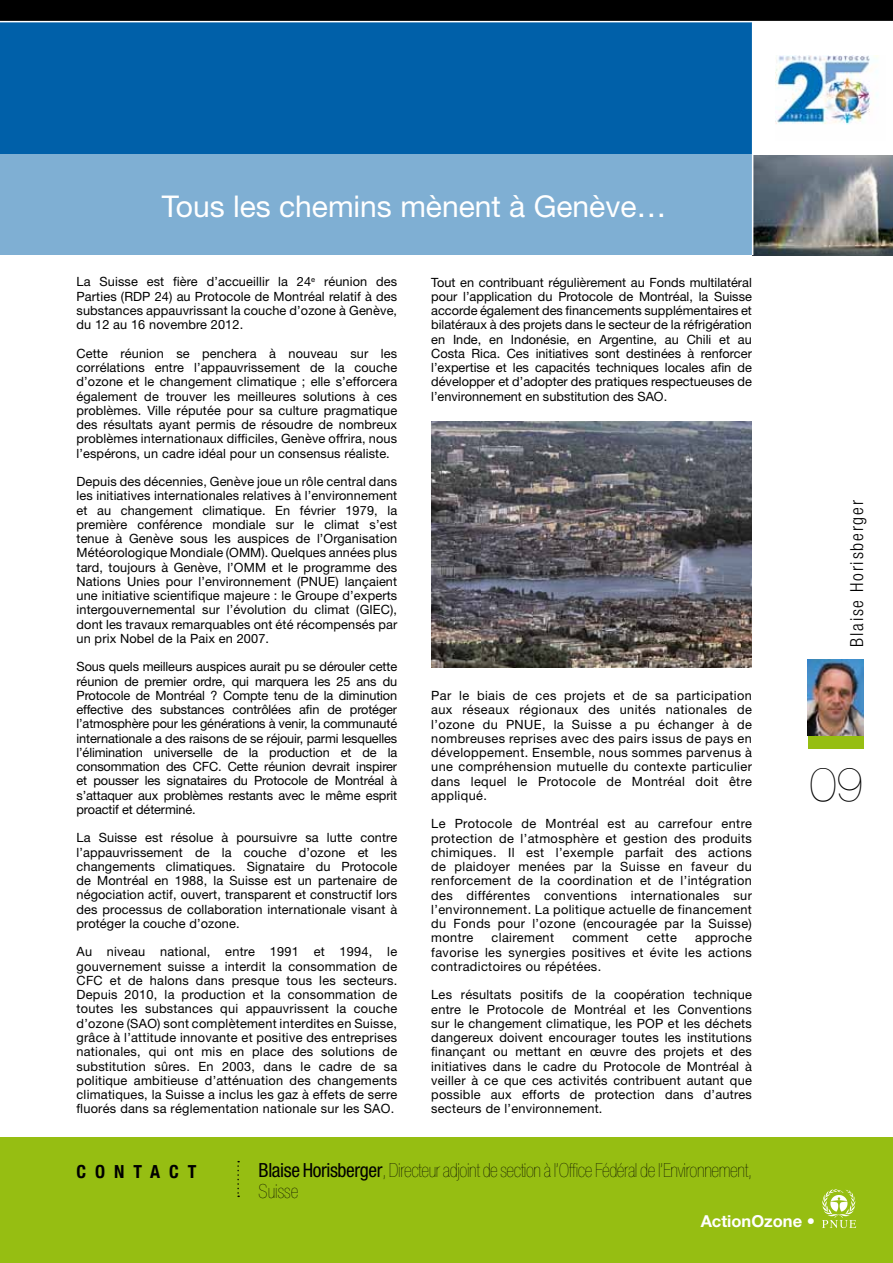
<style>
.page{position:relative;width:893px;height:1263px;background:#fff}
.page>*{position:absolute;margin:0;border:0;box-sizing:border-box;transform-origin:0 0}
.t1{font:200 48px "Helvetica Neue";color:#000}
.t2{font:30px "Helvetica Neue";color:#fff}
.t3{font:900 condensed 19.5px/21px "Helvetica Neue";letter-spacing:-.02em;color:#000}
.t4{font:300 condensed 18px "Helvetica Neue";letter-spacing:.1em;color:#000}
.t5{font:700 condensed 18px "Helvetica Neue";letter-spacing:.5em;color:#000}
.t6{font:700 16.5px "Helvetica Neue";color:#fff}
.t7{font:12.75px/14.2px "Helvetica Neue";letter-spacing:.01em;color:#000;text-align:justify}
.t8{font:12.75px "Helvetica Neue";letter-spacing:.03em;color:#000}
.s1{font-weight:400}
</style>
<div class="page">
<div style="left:0;top:1137px;width:893px;height:126px;background:#96be12"></div>
<div style="left:0;top:0;width:893px;height:21px;background:#000"></div>
<div style="left:0;top:22px;width:893px;height:233px;background:#0060a9"></div>
<img style="left:753px;top:155px;width:140px;height:100px">
<div style="left:808px;top:736px;width:55px;height:12px;background:#96be12"></div>
<hr style="left:752px;top:22px;width:1px;height:233px;background:#fff">
<div style="left:0;top:155px;width:752px;height:100px;background:#7fafd3"></div>
<div style="left:753px;top:22px;width:140px;height:133px;background:#fff"></div>
<img style="left:775px;top:55px;width:103px;height:70px">
<img style="left:808px;top:659px;width:55px;height:77px">
<svg style="left:237px;top:1161px;width:2px;height:36px"></svg>
<svg style="left:822px;top:1189px;width:34px;height:39px"></svg>
<img style="left:431px;top:421px;width:321px;height:247px">
<h2 class="t2" style="left:162px;top:188px;width:506px">Tous les chemins mènent à Genève…</h2>
<p class="t7" style="left:77px;top:275px;width:322px">La Suisse est fière d’accueillir la 24<sup>e</sup> réunion des Parties (RDP 24) au Protocole de Montréal relatif à des substances appauvrissant la couche d’ozone à Genève, du 12 au 16 novembre 2012.</p>
<p class="t7" style="left:77px;top:346px;width:322px">Cette réunion se penchera à nouveau sur les corrélations entre l’appauvrissement de la couche d’ozone et le changement climatique ; elle s’efforcera également de trouver les meilleures solutions à ces problèmes. Ville réputée pour sa culture pragmatique des résultats ayant permis de résoudre de nombreux problèmes internationaux difficiles, Genève offrira, nous l’espérons, un cadre idéal pour un consensus réaliste.</p>
<p class="t7" style="left:77px;top:474px;width:322px">Depuis des décennies, Genève joue un rôle central dans les initiatives internationales relatives à l’environnement et au changement climatique. En février 1979, la première conférence mondiale sur le climat s’est tenue à Genève sous les auspices de l’Organisation Météorologique Mondiale (OMM). Quelques années plus tard, toujours à Genève, l’OMM et le programme des Nations Unies pour l’environnement (PNUE) lançaient une initiative scientifique majeure : le Groupe d’experts intergouvernemental sur l’évolution du climat (GIEC), dont les travaux remarquables ont été récompensés par un prix Nobel de la Paix en 2007.</p>
<p class="t7" style="left:77px;top:659px;width:322px">Sous quels meilleurs auspices aurait pu se dérouler cette réunion de premier ordre, qui marquera les 25 ans du Protocole de Montréal ? Compte tenu de la diminution effective des substances contrôlées afin de protéger l’atmosphère pour les générations à venir, la communauté internationale a des raisons de se réjouir, parmi lesquelles l’élimination universelle de la production et de la consommation des CFC. Cette réunion devrait inspirer et pousser les signataires du Protocole de Montréal à s’attaquer aux problèmes restants avec le même esprit proactif et déterminé.</p>
<p class="t7" style="left:77px;top:830px;width:322px">La Suisse est résolue à poursuivre sa lutte contre l’appauvrissement de la couche d’ozone et les changements climatiques. Signataire du Protocole de Montréal en 1988, la Suisse est un partenaire de négociation actif, ouvert, transparent et constructif lors des processus de collaboration internationale visant à protéger la couche d’ozone.</p>
<p class="t7" style="left:77px;top:944px;width:322px">Au niveau national, entre 1991 et 1994, le gouvernement suisse a interdit la consommation de CFC et de halons dans presque tous les secteurs.<br>Depuis 2010, la production et la consommation de toutes les substances qui appauvrissent la couche d’ozone (SAO) sont complètement interdites en Suisse, grâce à l’attitude innovante et positive des entreprises nationales, qui ont mis en place des solutions de substitution sûres. En 2003, dans le cadre de sa politique ambitieuse d’atténuation des changements climatiques, la Suisse a inclus les gaz à effets de serre fluorés dans sa réglementation nationale sur les SAO.</p>
<p class="t7" style="left:431px;top:275px;width:322px">Tout en contribuant régulièrement au Fonds multilatéral pour l’application du Protocole de Montréal, la Suisse accorde également des financements supplémentaires et bilatéraux à des projets dans le secteur de la réfrigération en Inde, en Indonésie, en Argentine, au Chili et au Costa Rica. Ces initiatives sont destinées à renforcer l’expertise et les capacités techniques locales afin de développer et d’adopter des pratiques respectueuses de l’environnement en substitution des SAO.</p>
<p class="t7" style="left:431px;top:688px;width:322px">Par le biais de ces projets et de sa participation aux réseaux régionaux des unités nationales de l’ozone du PNUE, la Suisse a pu échanger à de nombreuses reprises avec des pairs issus de pays en développement. Ensemble, nous sommes parvenus à une compréhension mutuelle du contexte particulier dans lequel le Protocole de Montréal doit être appliqué.</p>
<p class="t7" style="left:431px;top:816px;width:322px">Le Protocole de Montréal est au carrefour entre protection de l’atmosphère et gestion des produits chimiques. Il est l’exemple parfait des actions de plaidoyer menées par la Suisse en faveur du renforcement de la coordination et de l’intégration des différentes conventions internationales sur l’environnement. La politique actuelle de financement du Fonds pour l’ozone (encouragée par la Suisse) montre</p>
<p class="t7" style="left:431px;top:930px;width:322px;text-indent:264px">approche favorise les synergies positives et évite les actions contradictoires ou répétées.</p>
<p class="t7" style="left:431px;top:987px;width:322px">Les résultats positifs de la coopération technique entre le Protocole de Montréal et les Conventions sur le changement climatique, les POP et les déchets dangereux doivent encourager toutes les institutions finançant ou mettant en œuvre des projets et des initiatives dans le cadre du Protocole de Montréal à veiller à ce que ces activités contribuent autant que possible aux efforts de protection dans d’autres secteurs de l’environnement.</p>
<p class="t8" style="left:492px;top:930px;width:64px">clairement</p>
<p class="t8" style="left:572px;top:930px;width:58px">comment</p>
<p class="t7" style="left:647px;top:930px;width:32px">cette</p>
<h3 class="t5" style="left:77px;top:1161px;width:121px">CONTACT</h3>
<h3 class="t3" style="left:259px;top:1159px;width:495px"><span class="s1">Blaise Horisberger</span>, Directeur adjoint de section à l’Office Fédéral de l’Environnement,<br>Suisse</h3>
<h3 class="t4" style="left:846px;top:647px;width:148px;rotate:-90deg">Blaise Horisberger</h3>
<h1 class="t1" style="left:810px;top:756px;width:55px">09</h1>
<p class="t6" style="left:701px;top:1210px;width:116px">ActionOzone •</p>
</div>
